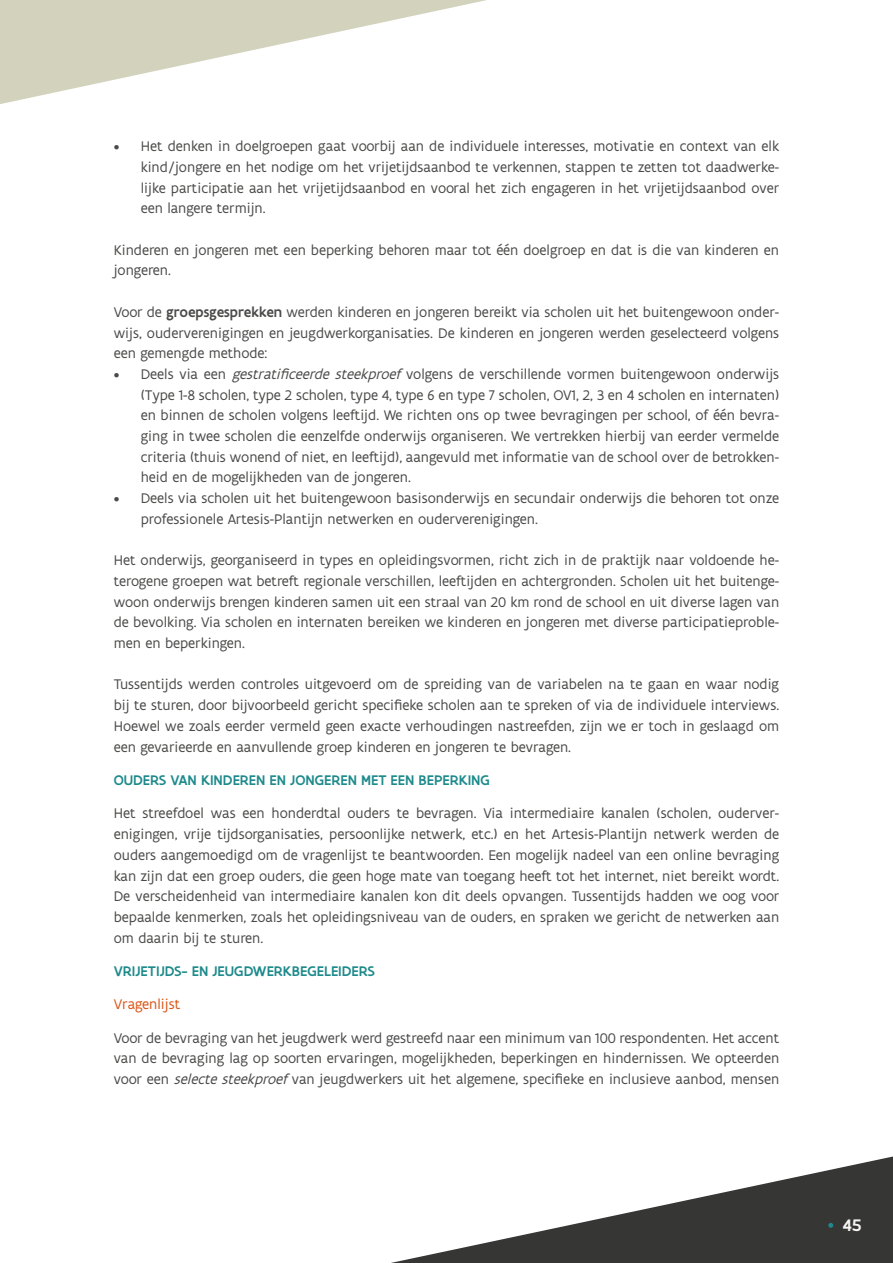
<style>
.page{position:relative;width:893px;height:1263px;background:#fff}
.page>*{position:absolute;margin:0;border:0;box-sizing:border-box;transform-origin:0 0}
.t1{font:500 18px "Flanders Art Sans";color:#f6f5f3}
.Tekst_onder_titel{font:15px/20.7px "Flanders Art Sans";color:#4a4a49;text-align:justify}
.Tekst{font:15px/20.7px "Flanders Art Sans";color:#4a4a49;text-align:justify}
.t2{font:500 15px "Flanders Art Sans";color:#1e8a8c}
.t3{font:15px "Flanders Art Sans";color:#dc5413}
.s1{font-weight:500}
.s2{font-style:italic}
</style>
<div class="page">
<svg style="left:391px;top:1156px;width:502px;height:107px"></svg>
<svg style="left:828px;top:1223px;width:5px;height:5px"></svg>
<svg style="left:0;top:0;width:487px;height:104px"></svg>
<p class="Tekst_onder_titel" style="left:141px;top:136px;width:640px;text-indent:-27px">• Het denken in doelgroepen gaat voorbij aan de individuele interesses, motivatie en context van elk kind/jongere en het nodige om het vrijetijdsaanbod te verkennen, stappen te zetten tot daadwerke&shy;lijke participatie aan het vrijetijdsaanbod en vooral het zich engageren in het vrijetijdsaanbod over een langere termijn.</p>
<p class="Tekst" style="left:114px;top:240px;width:667px">Kinderen en jongeren met een beperking behoren maar tot één doelgroep en dat is die van kinderen en jongeren.</p>
<p class="Tekst" style="left:114px;top:302px;width:667px">Voor de <span class="s1">groepsgesprekken</span> werden kinderen en jongeren bereikt via scholen uit het buitengewoon onder&shy;wijs, ouderverenigingen en jeugdwerkorganisaties. De kinderen en jongeren werden geselecteerd volgens een gemengde methode:</p>
<p class="Tekst_onder_titel" style="left:141px;top:364px;width:640px;text-indent:-27px">• Deels via een <span class="s2">gestratificeerde steekproef</span> volgens de verschillende vormen buitengewoon onderwijs (Type 1-8 scholen, type 2 scholen, type 4, type 6 en type 7 scholen, OV1, 2, 3 en 4 scholen en internaten) en binnen de scholen volgens leeftijd. We richten ons op twee bevragingen per school, of één bevra&shy;ging in twee scholen die eenzelfde onderwijs organiseren. We vertrekken hierbij van eerder vermelde criteria (thuis wonend of niet, en leeftijd), aangevuld met informatie van de school over de betrokken&shy;heid en de mogelijkheden van de jongeren.</p>
<p class="Tekst_onder_titel" style="left:141px;top:488px;width:640px;text-indent:-27px">• Deels via scholen uit het buitengewoon basisonderwijs en secundair onderwijs die behoren tot onze professionele Artesis-Plantijn netwerken en ouderverenigingen.</p>
<p class="Tekst" style="left:114px;top:550px;width:667px">Het onderwijs, georganiseerd in types en opleidingsvormen, richt zich in de praktijk naar voldoende he&shy;terogene groepen wat betreft regionale verschillen, leeftijden en achtergronden. Scholen uit het buitenge&shy;woon onderwijs brengen kinderen samen uit een straal van 20 km rond de school en uit diverse lagen van de bevolking. Via scholen en internaten bereiken we kinderen en jongeren met diverse participatieproble&shy;men en beperkingen.</p>
<p class="Tekst" style="left:114px;top:674px;width:667px">Tussentijds werden controles uitgevoerd om de spreiding van de variabelen na te gaan en waar nodig bij te sturen, door bijvoorbeeld gericht specifieke scholen aan te spreken of via de individuele interviews.<br>Hoewel we zoals eerder vermeld geen exacte verhoudingen nastreefden, zijn we er toch in geslaagd om een gevarieerde en aanvullende groep kinderen en jongeren te bevragen.</p>
<h3 class="t2" style="left:114px;top:771px;width:378px">OUDERS VAN KINDEREN EN JONGEREN MET EEN BEPERKING</h3>
<p class="Tekst_onder_titel" style="left:114px;top:803px;width:667px">Het streefdoel was een honderdtal ouders te bevragen. Via intermediaire kanalen (scholen, ouderver&shy;enigingen, vrije tijdsorganisaties, persoonlijke netwerk, etc.) en het Artesis-Plantijn netwerk werden de ouders aangemoedigd om de vragenlijst te beantwoorden. Een mogelijk nadeel van een online bevraging kan zijn dat een groep ouders, die geen hoge mate van toegang heeft tot het internet, niet bereikt wordt.<br>De verscheidenheid van intermediaire kanalen kon dit deels opvangen. Tussentijds hadden we oog voor bepaalde kenmerken, zoals het opleidingsniveau van de ouders, en spraken we gericht de netwerken aan om daarin bij te sturen.</p>
<h3 class="t2" style="left:114px;top:962px;width:263px">VRIJETIJDS- EN JEUGDWERKBEGELEIDERS</h3>
<h4 class="t3" style="left:114px;top:995px;width:68px">Vragenlijst</h4>
<p class="Tekst_onder_titel" style="left:114px;top:1028px;width:667px">Voor de bevraging van het jeugdwerk werd gestreefd naar een minimum van 100 respondenten. Het accent van de bevraging lag op soorten ervaringen, mogelijkheden, beperkingen en hindernissen. We opteerden voor een <span class="s2">selectesteekproef</span> van jeugdwerkers uit het algemene, specifieke en inclusieve aanbod, mensen</p>
<p class="t1" style="left:843px;top:1213px;width:20px">45</p>
</div>
